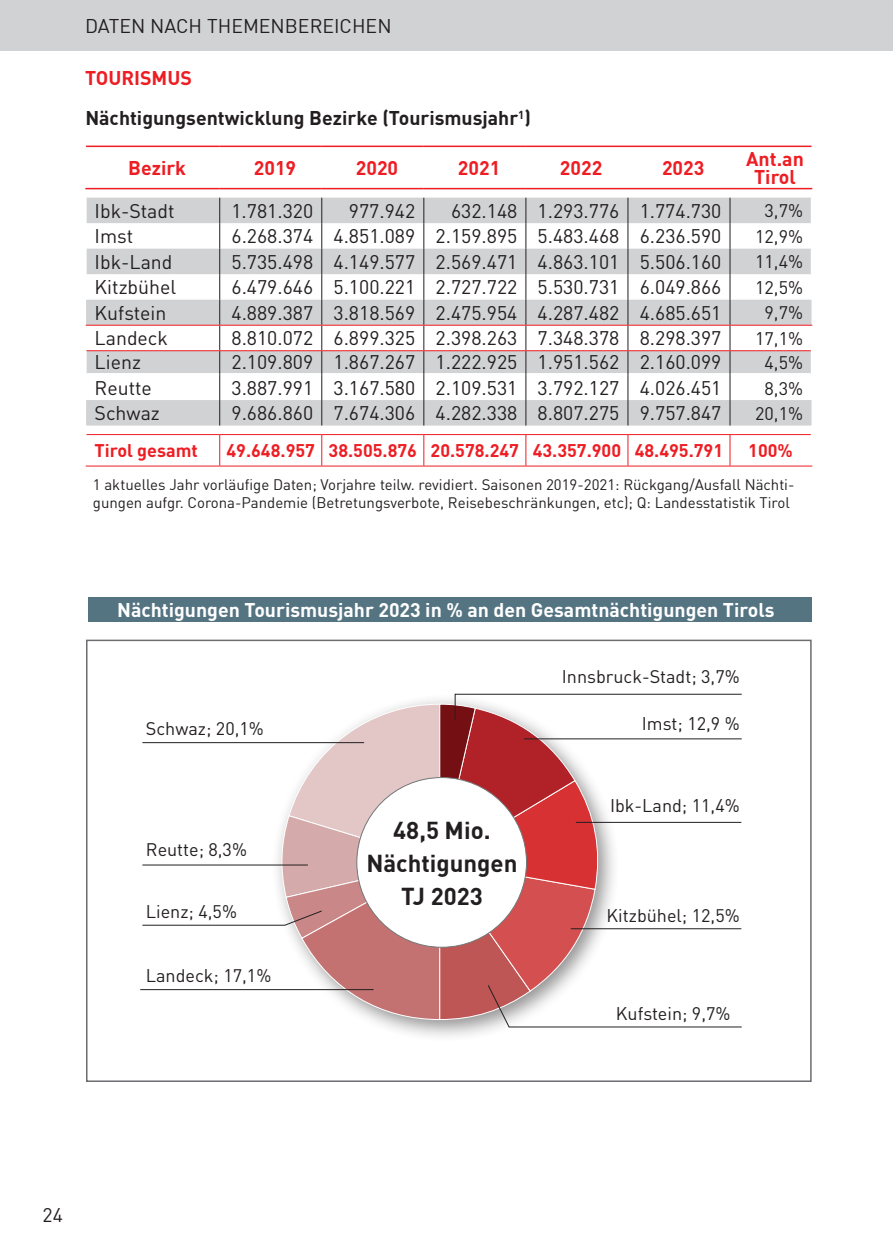
<style>
.page{position:relative;width:893px;height:1259px;background:#fff}
.page>*{position:absolute;margin:0;border:0;box-sizing:border-box;transform-origin:0 0}
.t1{font:700 24px/33px "DIN";color:#231f20;text-align:center}
.t2{font:19.5px "DIN";color:#231f20}
.t3{font:700 19.5px "DIN";color:#fff}
.t4{font:700 19.5px/40.8px "DIN";color:#231f20}
.t5{font:700 19.5px/18px "DIN";color:#ee1d23;text-align:center}
.t6{font:18px "DIN";color:#231f20}
.t7{font:700 18px "DIN";color:#ee1d23}
.t8{font:15px/18px "DIN";color:#231f20}
.s1{color:#ee1d23}
</style>
<div class="page">
<div style="left:0;top:0;width:893px;height:51px;background:#d1d2d4"></div>
<svg style="left:87px;top:189px;width:724px;height:111px"></svg>
<svg style="left:87px;top:198px;width:724px;height:76px;fill:#d1d2d4"></svg>
<svg style="left:86px;top:300px;width:725px;height:125px;fill:#d1d2d4"></svg>
<hr style="left:220px;top:373px;width:101px;height:3px;background:#fff">
<hr style="left:322px;top:373px;width:101px;height:3px;background:#fff">
<hr style="left:424px;top:373px;width:101px;height:3px;background:#fff">
<hr style="left:526px;top:373px;width:102px;height:3px;background:#fff">
<hr style="left:628px;top:373px;width:102px;height:3px;background:#fff">
<hr style="left:730px;top:373px;width:81px;height:3px;background:#fff">
<hr style="left:86px;top:373px;width:133px;height:3px;background:#fff">
<svg style="left:85px;top:189px;width:2px;height:85px"></svg>
<svg style="left:86px;top:326px;width:1px;height:74px"></svg>
<hr style="left:86px;top:146px;width:134px;height:1px;background:#ee1d23">
<hr style="left:220px;top:146px;width:102px;height:1px;background:#ee1d23">
<hr style="left:322px;top:146px;width:102px;height:1px;background:#ee1d23">
<hr style="left:424px;top:146px;width:102px;height:1px;background:#ee1d23">
<hr style="left:526px;top:146px;width:102px;height:1px;background:#ee1d23">
<hr style="left:628px;top:146px;width:102px;height:1px;background:#ee1d23">
<hr style="left:730px;top:146px;width:81px;height:1px;background:#ee1d23">
<hr style="left:85px;top:188px;width:135px;height:1px;background:#ee1d23">
<hr style="left:220px;top:188px;width:102px;height:1px;background:#ee1d23">
<hr style="left:322px;top:188px;width:102px;height:1px;background:#ee1d23">
<hr style="left:424px;top:188px;width:102px;height:1px;background:#ee1d23">
<hr style="left:526px;top:188px;width:102px;height:1px;background:#ee1d23">
<hr style="left:628px;top:188px;width:102px;height:1px;background:#ee1d23">
<hr style="left:730px;top:188px;width:82px;height:1px;background:#ee1d23">
<hr style="left:86px;top:465px;width:134px;height:1px;background:#ee1d23">
<hr style="left:220px;top:465px;width:102px;height:1px;background:#ee1d23">
<hr style="left:322px;top:465px;width:102px;height:1px;background:#ee1d23">
<hr style="left:424px;top:465px;width:102px;height:1px;background:#ee1d23">
<hr style="left:526px;top:465px;width:102px;height:1px;background:#ee1d23">
<hr style="left:628px;top:465px;width:102px;height:1px;background:#ee1d23">
<hr style="left:730px;top:465px;width:82px;height:1px;background:#ee1d23">
<hr style="left:86px;top:434px;width:134px;height:1px;background:#ee1d23">
<hr style="left:220px;top:434px;width:102px;height:1px;background:#ee1d23">
<hr style="left:322px;top:434px;width:102px;height:1px;background:#ee1d23">
<hr style="left:424px;top:434px;width:102px;height:1px;background:#ee1d23">
<hr style="left:526px;top:434px;width:102px;height:1px;background:#ee1d23">
<hr style="left:628px;top:434px;width:102px;height:1px;background:#ee1d23">
<hr style="left:730px;top:434px;width:81px;height:1px;background:#ee1d23">
<svg style="left:218px;top:189px;width:3px;height:237px"></svg>
<svg style="left:320px;top:189px;width:3px;height:237px"></svg>
<svg style="left:422px;top:189px;width:3px;height:237px"></svg>
<svg style="left:524px;top:189px;width:3px;height:237px"></svg>
<svg style="left:626px;top:189px;width:3px;height:237px"></svg>
<hr style="left:219px;top:435px;width:1px;height:31px;background:#ee1d23">
<hr style="left:321px;top:435px;width:1px;height:31px;background:#ee1d23">
<hr style="left:423px;top:435px;width:1px;height:31px;background:#ee1d23">
<hr style="left:525px;top:435px;width:1px;height:31px;background:#ee1d23">
<hr style="left:627px;top:435px;width:1px;height:31px;background:#ee1d23">
<svg style="left:728px;top:189px;width:3px;height:237px"></svg>
<hr style="left:729px;top:435px;width:1px;height:31px;background:#ee1d23">
<hr style="left:86px;top:325px;width:134px;height:1px;background:#ee1d23">
<hr style="left:220px;top:325px;width:102px;height:1px;background:#ee1d23">
<hr style="left:322px;top:325px;width:102px;height:1px;background:#ee1d23">
<hr style="left:424px;top:325px;width:102px;height:1px;background:#ee1d23">
<hr style="left:526px;top:325px;width:102px;height:1px;background:#ee1d23">
<hr style="left:628px;top:325px;width:102px;height:1px;background:#ee1d23">
<hr style="left:730px;top:325px;width:82px;height:1px;background:#ee1d23">
<hr style="left:86px;top:350px;width:134px;height:1px;background:#ee1d23">
<hr style="left:220px;top:350px;width:102px;height:1px;background:#ee1d23">
<hr style="left:322px;top:350px;width:102px;height:1px;background:#ee1d23">
<hr style="left:424px;top:350px;width:102px;height:1px;background:#ee1d23">
<hr style="left:526px;top:350px;width:102px;height:1px;background:#ee1d23">
<hr style="left:628px;top:350px;width:102px;height:1px;background:#ee1d23">
<hr style="left:730px;top:350px;width:81px;height:1px;background:#ee1d23">
<div style="left:271px;top:693px;width:350px;height:349px;background:#231f20;opacity:.5"></div>
<div style="left:86px;top:639px;width:726px;height:443px;border:2px solid #6c6d70"></div>
<div style="left:88px;top:597px;width:724px;height:24px;background:#557482"></div>
<svg style="left:140px;top:693px;width:602px;height:334px"></svg>
<p class="t2" style="left:85px;top:14px;width:308px">DATEN NACH THEMENBEREICHEN</p>
<p class="t4" style="left:85px;top:56px;width:447px"><span class="s1">TOURISMUS<br></span>Nächtigungsentwicklung Bezirke (Tourismusjahr<sup>1</sup>)</p>
<p class="t5" style="left:128px;top:158px;width:59px">Bezirk</p>
<p class="t5" style="left:254px;top:158px;width:44px">2019</p>
<p class="t5" style="left:356px;top:158px;width:44px">2020</p>
<p class="t5" style="left:458px;top:158px;width:44px">2021</p>
<p class="t5" style="left:560px;top:158px;width:44px">2022</p>
<p class="t5" style="left:662px;top:158px;width:44px">2023</p>
<p class="t5" style="left:746px;top:149px;width:59px">Ant.an<br>Tirol</p>
<p class="t2" style="left:95px;top:199px;width:82px">Ibk-Stadt</p>
<p class="t2" style="left:231px;top:199px;width:83px">1.781.320</p>
<p class="t2" style="left:349px;top:199px;width:68px">977.942</p>
<p class="t2" style="left:451px;top:199px;width:272px">632.148 1.293.776 1.774.730</p>
<p class="t6" style="left:764px;top:199px;width:40px">3,7%</p>
<p class="t2" style="left:95px;top:224px;width:40px">Imst</p>
<p class="t2" style="left:231px;top:224px;width:491px">6.268.374 4.851.089 2.159.895 5.483.468 6.236.590</p>
<p class="t6" style="left:755px;top:225px;width:49px">12,9%</p>
<p class="t2" style="left:95px;top:250px;width:79px">Ibk-Land</p>
<p class="t2" style="left:231px;top:250px;width:491px">5.735.498 4.149.577 2.569.471 4.863.101 5.506.160</p>
<p class="t6" style="left:755px;top:250px;width:49px">11,4%</p>
<p class="t2" style="left:95px;top:275px;width:83px">Kitzbühel</p>
<p class="t2" style="left:231px;top:275px;width:491px">6.479.646 5.100.221 2.727.722 5.530.731 6.049.866</p>
<p class="t6" style="left:755px;top:276px;width:49px">12,5%</p>
<p class="t2" style="left:95px;top:300px;width:73px">Kufstein</p>
<p class="t2" style="left:231px;top:300px;width:491px">4.889.387 3.818.569 2.475.954 4.287.482 4.685.651</p>
<p class="t6" style="left:764px;top:301px;width:40px">9,7%</p>
<p class="t2" style="left:95px;top:326px;width:75px">Landeck</p>
<p class="t2" style="left:231px;top:326px;width:491px">8.810.072 6.899.325 2.398.263 7.348.378 8.298.397</p>
<p class="t6" style="left:755px;top:327px;width:49px">17,1%</p>
<p class="t2" style="left:95px;top:350px;width:48px">Lienz</p>
<p class="t2" style="left:231px;top:350px;width:491px">2.109.809 1.867.267 1.222.925 1.951.562 2.160.099</p>
<p class="t6" style="left:764px;top:351px;width:40px">4,5%</p>
<p class="t2" style="left:95px;top:376px;width:59px">Reutte</p>
<p class="t2" style="left:231px;top:376px;width:491px">3.887.991 3.167.580 2.109.531 3.792.127 4.026.451</p>
<p class="t6" style="left:764px;top:377px;width:40px">8,3%</p>
<p class="t2" style="left:95px;top:401px;width:67px">Schwaz</p>
<p class="t2" style="left:231px;top:401px;width:491px">9.686.860 7.674.306 4.282.338 8.807.275 9.757.847</p>
<p class="t6" style="left:755px;top:402px;width:49px">20,1%</p>
<p class="t7" style="left:95px;top:439px;width:105px">Tirol gesamt</p>
<p class="t7" style="left:227px;top:439px;width:498px">49.648.957 38.505.876 20.578.247 43.357.900 48.495.791</p>
<p class="t7" style="left:748px;top:439px;width:46px">100%</p>
<p class="t8" style="left:93px;top:475px;width:703px">1 aktuelles Jahr vorläufige Daten; Vorjahre teilw. revidiert. Saisonen 2019-2021: Rückgang/Ausfall Nächti&shy;gungen aufgr. Corona-Pandemie (Betretungsverbote, Reisebeschränkungen, etc); Q: Landesstatistik Tirol</p>
<p class="t3" style="left:117px;top:597px;width:659px">Nächtigungen Tourismusjahr 2023 in % an den Gesamtnächtigungen Tirols</p>
<p class="t6" style="left:146px;top:717px;width:120px">Schwaz; 20,1%</p>
<p class="t6" style="left:562px;top:666px;width:179px">Innsbruck-Stadt; 3,7%</p>
<p class="t6" style="left:642px;top:712px;width:99px">Imst; 12,9 %</p>
<p class="t6" style="left:610px;top:794px;width:131px">Ibk-Land; 11,4%</p>
<p class="t1" style="left:366px;top:812px;width:153px">48,5 Mio.<br>Nächtigungen<br>TJ 2023</p>
<p class="t6" style="left:146px;top:838px;width:103px">Reutte; 8,3%</p>
<p class="t6" style="left:146px;top:900px;width:93px">Lienz; 4,5%</p>
<p class="t6" style="left:607px;top:903px;width:135px">Kitzbühel; 12,5%</p>
<p class="t6" style="left:146px;top:964px;width:127px">Landeck; 17,1%</p>
<p class="t6" style="left:616px;top:1002px;width:116px">Kufstein; 9,7%</p>
<p class="t2" style="left:43px;top:1203px;width:22px">24</p>
</div>
